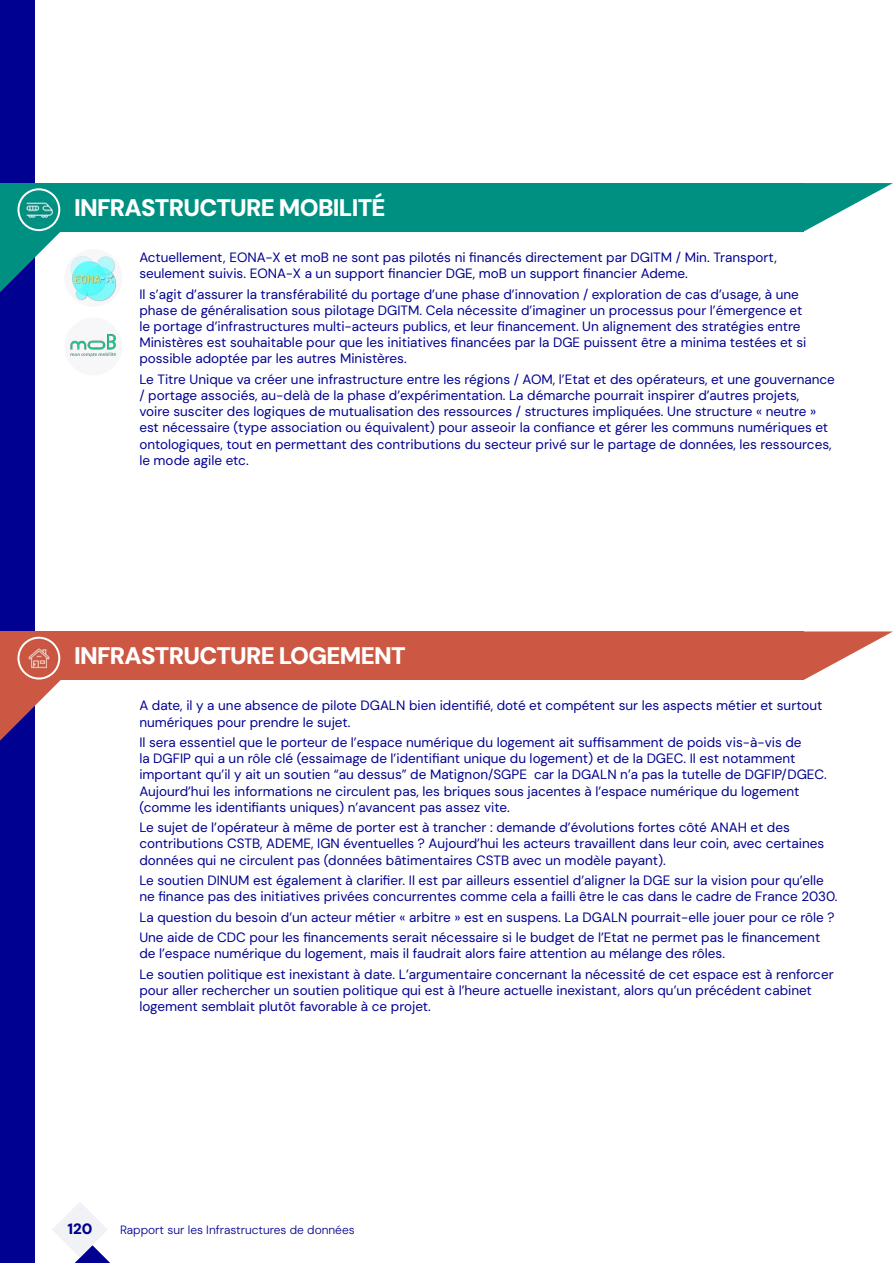
<style>
.page{position:relative;width:893px;height:1263px;background:#fff}
.page>*{position:absolute;margin:0;border:0;box-sizing:border-box;transform-origin:0 0}
.t1{font:900 24px "DM Sans 18 pt";letter-spacing:-.03em;color:#fff}
.t2{font:900 15px "DM Sans";color:#000091}
.t3{font:13.5px/16.2px "DM Sans";color:#000091}
.t4{font:300 12px "DM Sans";color:#000091}
</style>
<div class="page">
<div style="left:0;top:0;width:34px;height:1263px;background:#000091"></div>
<svg style="left:0;top:231px;width:75px;height:61px"></svg>
<div style="left:0;top:183px;width:804px;height:48px;background:#009081"></div>
<svg style="left:804px;top:183px;width:89px;height:48px"></svg>
<img style="left:18px;top:189px;width:41px;height:41px;border-radius:20px">
<div style="left:17px;top:188px;width:43px;height:43px;border:2px solid #fff;border-radius:50%"></div>
<svg style="left:0;top:679px;width:75px;height:62px"></svg>
<div style="left:0;top:631px;width:804px;height:48px;background:#cc5742"></div>
<svg style="left:804px;top:631px;width:89px;height:48px"></svg>
<img style="left:18px;top:638px;width:41px;height:40px;border-radius:20px">
<div style="left:17px;top:637px;width:43px;height:42px;border:2px solid #fff;border-radius:50%"></div>
<div style="left:64px;top:249px;width:58px;height:58px;background:#f7f7fa;border-radius:50%"></div>
<img style="left:66px;top:252px;width:50px;height:49px">
<div style="left:64px;top:318px;width:58px;height:57px;background:#f7f7fa;border-radius:50%"></div>
<img style="left:70px;top:334px;width:46px;height:23px">
<svg style="left:52px;top:1202px;width:58px;height:61px"></svg>
<h1 class="t1" style="left:74px;top:192px;width:313px">INFRASTRUCTURE MOBILITÉ</h1>
<p class="t3" style="left:139px;top:249px;width:639px">Actuellement, EONA-X et moB ne sont pas pilotés ni financés directement par DGITM / Min. Transport, seulement suivis. EONA-X a un support financier DGE, moB un support financier Ademe.</p>
<p class="t3" style="left:139px;top:286px;width:668px">Il s’agit d’assurer la transférabilité du portage d’une phase d’innovation / exploration de cas d’usage, à une phase de généralisation sous pilotage DGITM. Cela nécessite d’imaginer un processus pour l’émergence et le portage d’infrastructures multi-acteurs publics, et leur financement. Un alignement des stratégies entre Ministères est souhaitable pour que les initiatives financées par la DGE puissent être a minima testées et si possible adoptée par les autres Ministères.</p>
<p class="t3" style="left:139px;top:371px;width:697px">Le Titre Unique va créer une infrastructure entre les régions / AOM, l’Etat et des opérateurs, et une gouvernance / portage associés, au-delà de la phase d’expérimentation. La démarche pourrait inspirer d’autres projets,<br>voire susciter des logiques de mutualisation des ressources / structures impliquées. Une structure « neutre » est nécessaire (type association ou équivalent) pour asseoir la confiance et gérer les communs numériques et ontologiques, tout en permettant des contributions du secteur privé sur le partage de données, les ressources, le mode agile etc.</p>
<h1 class="t1" style="left:74px;top:640px;width:333px">INFRASTRUCTURE LOGEMENT</h1>
<p class="t3" style="left:139px;top:697px;width:685px">A date, il y a une absence de pilote DGALN bien identifié, doté et compétent sur les aspects métier et surtout numériques pour prendre le sujet.</p>
<p class="t3" style="left:139px;top:734px;width:689px">Il sera essentiel que le porteur de l’espace numérique du logement ait suffisamment de poids vis-à-vis de<br>la DGFIP qui a un rôle clé (essaimage de l’identifiant unique du logement) et de la DGEC. Il est notamment important qu’il y ait un soutien “au dessus” de Matignon/SGPE car la DGALN n’a pas la tutelle de DGFIP/DGEC.<br>Aujourd’hui les informations ne circulent pas, les briques sous jacentes à l’espace numérique du logement (comme les identifiants uniques) n’avancent pas assez vite.</p>
<p class="t3" style="left:139px;top:819px;width:686px">Le sujet de l’opérateur à même de porter est à trancher : demande d’évolutions fortes côté ANAH et des contributions CSTB, ADEME, IGN éventuelles ? Aujourd’hui les acteurs travaillent dans leur coin, avec certaines données qui ne circulent pas (données bâtimentaires CSTB avec un modèle payant).</p>
<p class="t3" style="left:139px;top:872px;width:700px">Le soutien DINUM est également à clarifier. Il est par ailleurs essentiel d’aligner la DGE sur la vision pour qu’elle ne finance pas des initiatives privées concurrentes comme cela a failli être le cas dans le cadre de France 2030.</p>
<p class="t3" style="left:139px;top:907px;width:697px;line-height:20.4px">La question du besoin d’un acteur métier « arbitre » est en suspens. La DGALN pourrait-elle jouer pour ce rôle ?<br>Une aide de CDC pour les financements serait nécessaire si le budget de l’Etat ne permet pas le financement</p>
<p class="t3" style="left:139px;top:943px;width:696px;line-height:20.4px">de l’espace numérique du logement, mais il faudrait alors faire attention au mélange des rôles.<br>Le soutien politique est inexistant à date. L’argumentaire concernant la nécessité de cet espace est à renforcer</p>
<p class="t3" style="left:139px;top:982px;width:674px">pour aller rechercher un soutien politique qui est à l’heure actuelle inexistant, alors qu’un précédent cabinet logement semblait plutôt favorable à ce projet.</p>
<p class="t2" style="left:67px;top:1220px;width:26px">120</p>
<p class="t4" style="left:120px;top:1223px;width:236px">Rapport sur les Infrastructures de données</p>
</div>
